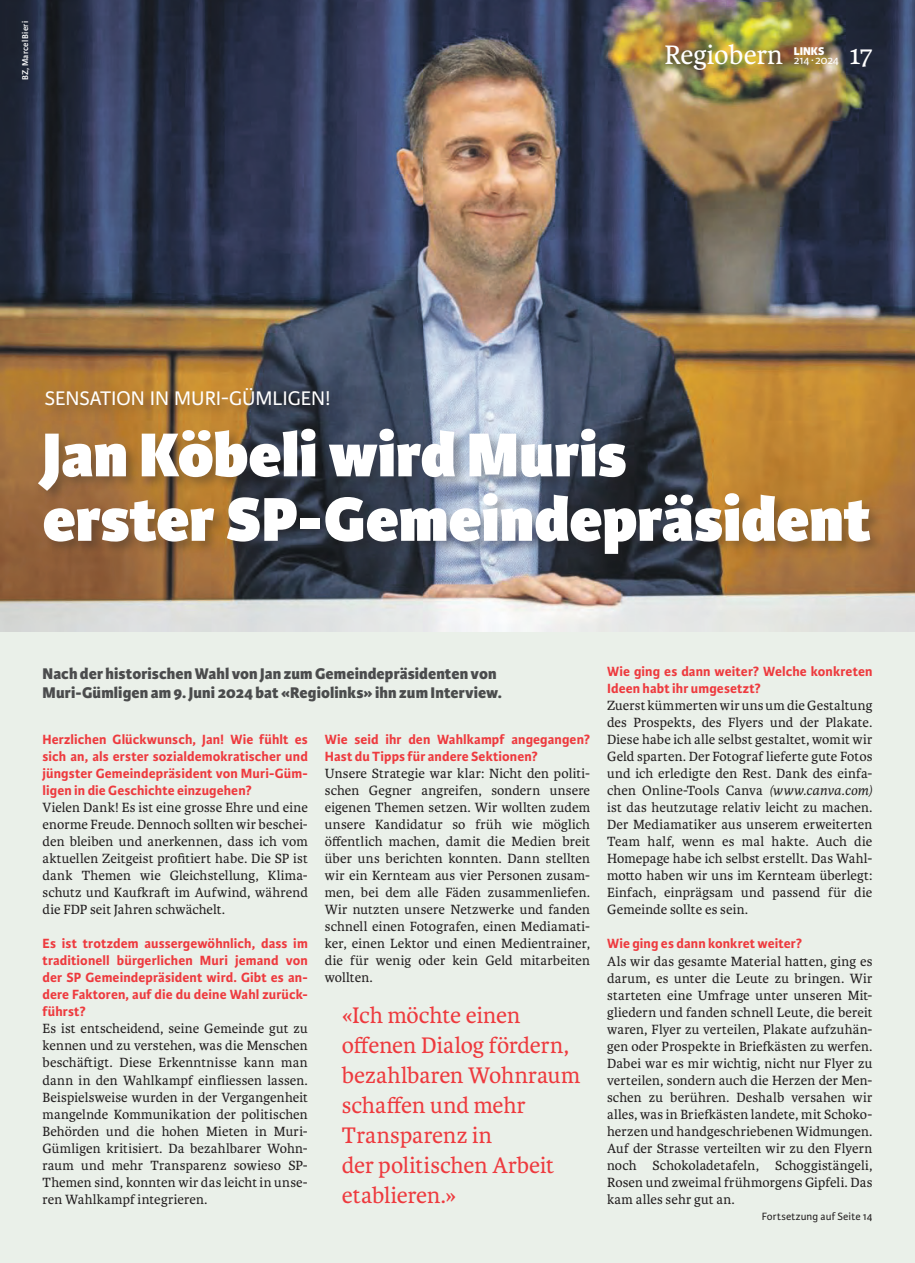
<style>
.page{position:relative;width:915px;height:1263px;background:#fff}
.page>*{position:absolute;margin:0;border:0;box-sizing:border-box;transform-origin:0 0}
.t1{font:800 66px/64.5px "Karmina Sans";color:#fff}
.t2{font:28.5px "Karmina";color:#fff}
.t3{font:24px/30px "Karmina";letter-spacing:-.005em;color:#ee3a3e}
.t4{font:21px "Karmina Sans";color:#fff}
.t5{font:800 16.5px/18.8px "Karmina Sans";letter-spacing:.005em;color:#4b4c4d}
.t6{font:14.25px/17px "Karmina";letter-spacing:.01em;color:#231f20;text-align:justify}
.t7{font:700 14.25px/17px "Karmina Sans";letter-spacing:.01em;color:#ee3a3e}
.t8{font:12px "Karmina Sans";letter-spacing:-.02em;color:#fff}
.t9{font:800 12px "Karmina Sans";color:#fff}
.t10{font:11.25px "Karmina Sans";letter-spacing:.015em;color:#231f20}
.t11{font:600 9px "Karmina Sans";letter-spacing:.02em;color:#fff}
.s1{font-style:italic}
</style>
<div class="page">
<div style="left:0;top:0;width:914px;height:1263px;background:#eaf0e9"></div>
<img style="left:0;top:0;width:914px;height:631px">
<div style="left:37px;top:387px;width:846px;height:181px;background:#231f20;opacity:.3"></div>
<p class="t11" style="left:20px;top:80px;width:60px;rotate:-90deg">BZ, Marcel Bieri</p>
<h2 class="t2" style="left:664px;top:39px;width:120px">Regiobern</h2>
<p class="t9" style="left:793px;top:44px;width:32px">LINKS</p>
<p class="t8" style="left:793px;top:53px;width:47px">214∙ 2024</p>
<h2 class="t2" style="left:848px;top:39px;width:25px">17</h2>
<h3 class="t4" style="left:45px;top:386px;width:287px">SENSATION IN MURI-GÜMLIGEN!</h3>
<h1 class="t1" style="left:43px;top:425px;width:829px">Jan Köbeli wird Muris<br>erster SP-Gemeindepräsident</h1>
<p class="t5" style="left:43px;top:665px;width:461px">Nach der historischen Wahl von Jan zum Gemeindepräsidenten von<br>Muri-Gümligen am 9. Juni 2024 bat «Regiolinks» ihn zum Interview.</p>
<p class="t7" style="left:43px;top:731px;width:267px;text-align:justify">Herzlichen Glückwunsch, Jan! Wie fühlt es sich an, als erster sozialdemokratischer und jüngster Gemeindepräsident von Muri-Güm&shy;ligen in die Geschichte einzugehen?</p>
<p class="t6" style="left:43px;top:799px;width:267px">Vielen Dank! Es ist eine grosse Ehre und eine enorme Freude. Dennoch sollten wir beschei&shy;den bleiben und anerkennen, dass ich vom aktuellen Zeitgeist profitiert habe. Die SP ist dank Themen wie Gleichstellung, Klima&shy;schutz und Kaufkraft im Aufwind, während die FDP seit Jahren schwächelt.</p>
<p class="t7" style="left:43px;top:935px;width:267px;text-align:justify">Es ist trotzdem aussergewöhnlich, dass im traditionell bürgerlichen Muri jemand von der SP Gemeindepräsident wird. Gibt es an&shy;dere Faktoren, auf die du deine Wahl zurück&shy;führst?</p>
<p class="t6" style="left:43px;top:1020px;width:267px">Es ist entscheidend, seine Gemeinde gut zu kennen und zu verstehen, was die Menschen beschäftigt. Diese Erkenntnisse kann man dann in den Wahlkampf einfliessen lassen.<br>Beispielsweise wurden in der Vergangenheit mangelnde Kommunikation der politischen Behörden und die hohen Mieten in Muri-Gümligen kritisiert. Da bezahlbarer Wohn&shy;raum und mehr Transparenz sowieso SP-Themen sind, konnten wir das leicht in unse&shy;ren Wahlkampf integrieren.</p>
<p class="t7" style="left:325px;top:731px;width:267px">Wie seid ihr den Wahlkampf angegangen?<br>Hast du Tipps für andere Sektionen?</p>
<p class="t6" style="left:325px;top:765px;width:267px">Unsere Strategie war klar: Nicht den politi&shy;schen Gegner angreifen, sondern unsere eigenen Themen setzen. Wir wollten zudem unsere Kandidatur so früh wie möglich öffentlich machen, damit die Medien breit über uns berichten konnten. Dann stellten wir ein Kernteam aus vier Personen zusam&shy;men, bei dem alle Fäden zusammenliefen.<br>Wir nutzten unsere Netzwerke und fanden schnell einen Fotografen, einen Mediamati&shy;ker, einen Lektor und einen Medientrainer, die für wenig oder kein Geld mitarbeiten wollten.</p>
<h3 class="t3" style="left:342px;top:1001px;width:240px">«Ich möchte einen offenen Dialog fördern, bezahlbaren Wohnraum schaffen und mehr<br>Transparenz in<br>der politischen Arbeit etablieren.»</h3>
<p class="t7" style="left:607px;top:663px;width:267px">Wie ging es dann weiter? Welche konkreten<br>Ideen habt ihr umgesetzt?</p>
<p class="t6" style="left:607px;top:697px;width:267px">Zuerst kümmerten wir uns um die Gestaltung des Prospekts, des Flyers und der Plakate.<br>Diese habe ich alle selbst gestaltet, womit wir Geld sparten. Der Fotograf lieferte gute Fotos und ich erledigte den Rest. Dank des einfa&shy;chen Online-Tools Canva <span class="s1">(www.canva.com) </span>ist das heutzutage relativ leicht zu machen.<br>Der Mediamatiker aus unserem erweiterten Team half, wenn es mal hakte. Auch die Homepage habe ich selbst erstellt. Das Wahl&shy;motto haben wir uns im Kernteam überlegt:<br>Einfach, einprägsam und passend für die Gemeinde sollte es sein.</p>
<p class="t7" style="left:607px;top:936px;width:196px">Wie ging es dann konkret weiter?</p>
<p class="t6" style="left:607px;top:952px;width:267px">Als wir das gesamte Material hatten, ging es darum, es unter die Leute zu bringen. Wir starteten eine Umfrage unter unseren Mit&shy;gliedern und fanden schnell Leute, die bereit waren, Flyer zu verteilen, Plakate aufzuhän&shy;gen oder Prospekte in Briefkästen zu werfen.<br>Dabei war es mir wichtig, nicht nur Flyer zu verteilen, sondern auch die Herzen der Men&shy;schen zu berühren. Deshalb versahen wir alles, was in Briefkästen landete, mit Schoko&shy;herzen und handgeschriebenen Widmungen.<br>Auf der Strasse verteilten wir zu den Flyern noch Schokoladetafeln, Schoggistängeli, Rosen und zweimal frühmorgens Gipfeli. Das kam alles sehr gut an.</p>
<p class="t10" style="left:761px;top:1210px;width:112px">Fortsetzung auf Seite 14</p>
</div>
